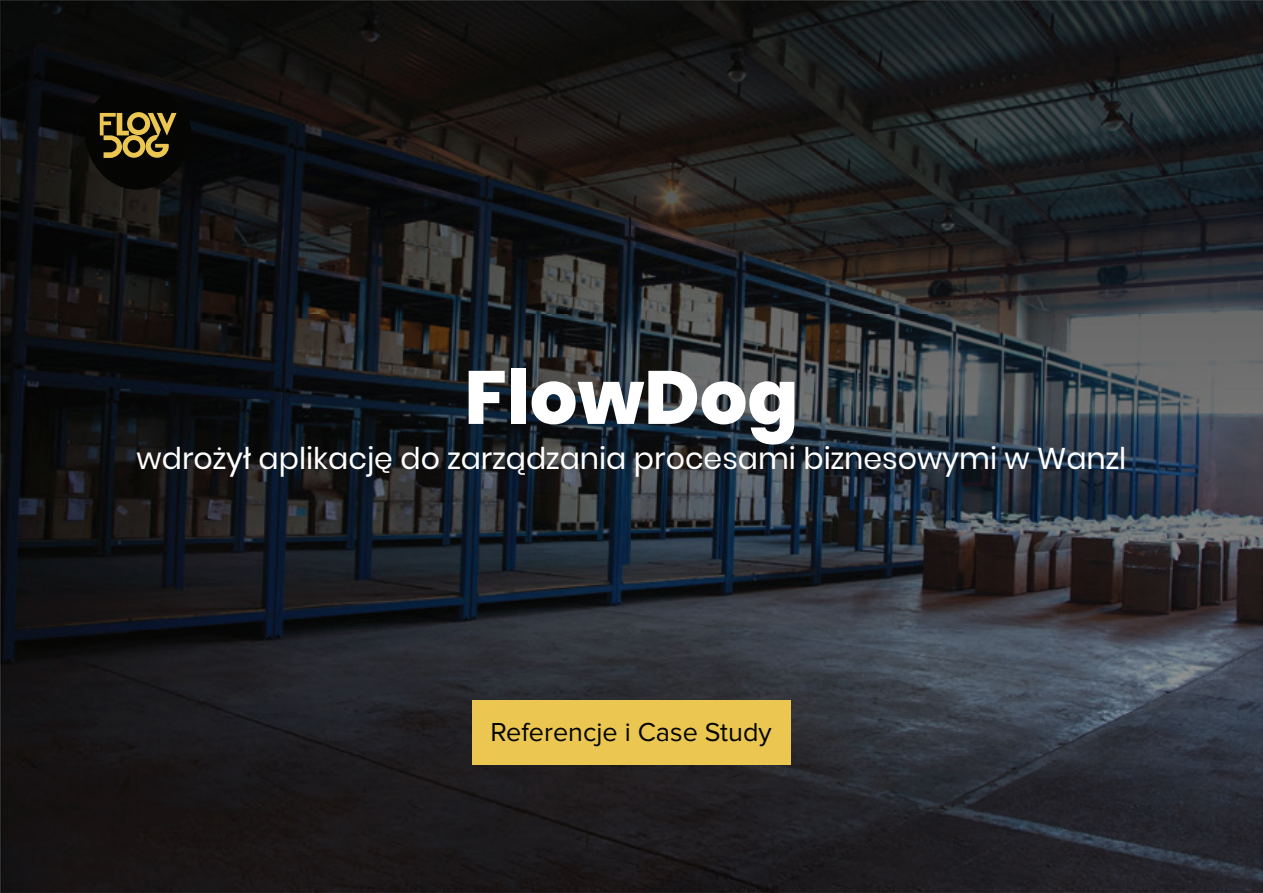
<style>
.page{position:relative;width:1263px;height:893px;background:#fff}
.page>*{position:absolute;margin:0;border:0;box-sizing:border-box;transform-origin:0 0}
.t1{font:800 75px "Poppins";color:#fff}
.t2{font:30px "Poppins";color:#fff}
.t3{font:27px "Proxima Nova";color:#040503}
</style>
<div class="page">
<img style="left:0;top:0;width:1263px;height:893px">
<div style="left:472px;top:701px;width:318px;height:64px;background:#ebc751"></div>
<svg style="left:85px;top:84px;width:106px;height:112px"></svg>
<h1 class="t1" style="left:465px;top:354px;width:335px">FlowDog</h1>
<p class="t2" style="left:137px;top:441px;width:991px">wdrożył aplikację do zarządzania procesami biznesowymi w Wanzl</p>
<p class="t3" style="left:491px;top:716px;width:283px">Referencje i Case Study</p>
</div>
